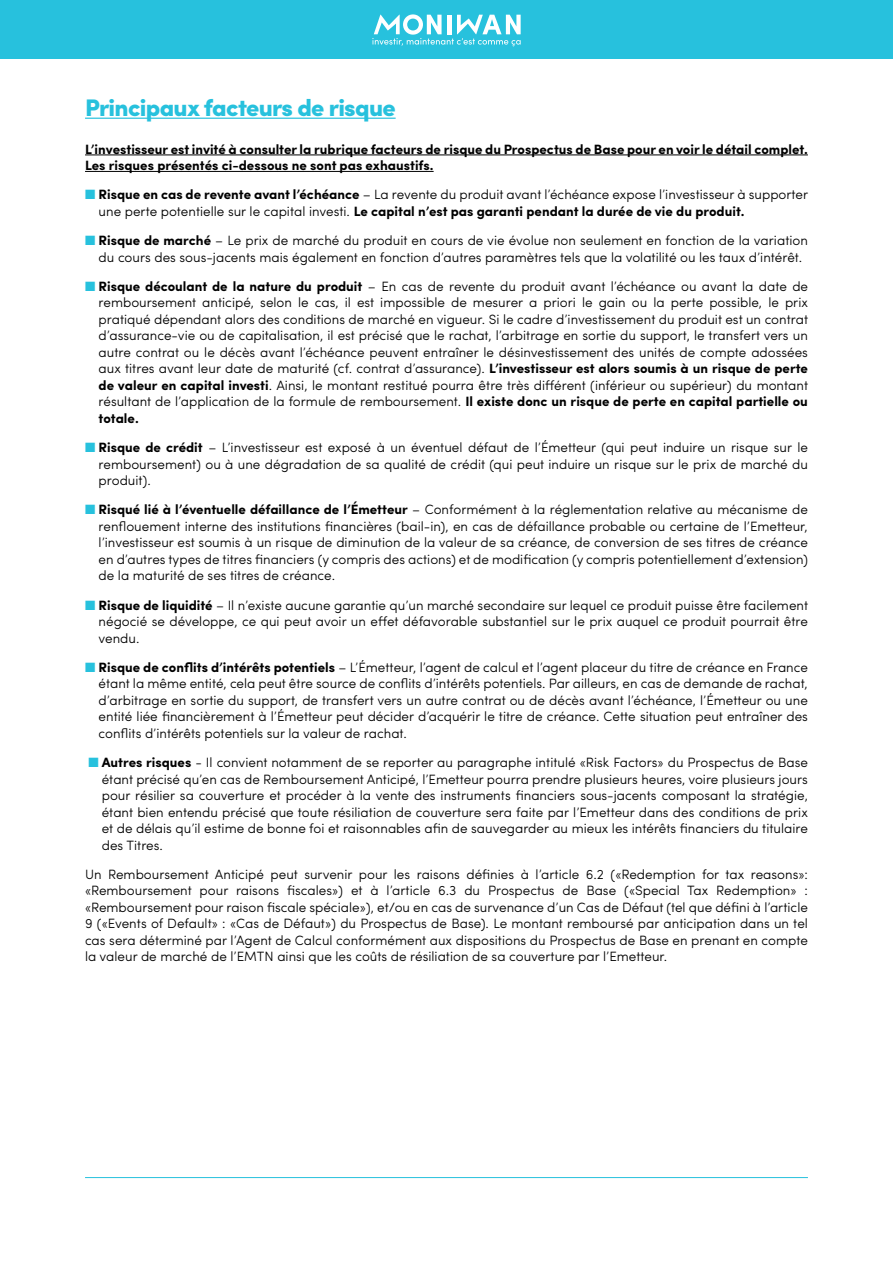
<style>
.page{position:relative;width:893px;height:1263px;background:#fff}
.page>*{position:absolute;margin:0;border:0;box-sizing:border-box;transform-origin:0 0}
.t1{font:900 24px "Sofia Pro";letter-spacing:-.03em;color:#27c1dd}
.t2{font:300 13.5px/16.5px "Sofia Pro";color:#000;text-align:justify}
.t3{font:700 13.5px/16.5px "Sofia Pro";color:#000}
.s1{color:#27c1dd}
.s2{font-weight:700}
</style>
<div class="page">
<hr style="left:85px;top:118px;width:311px;height:1px;background:#27c1dd">
<hr style="left:85px;top:155px;width:723px;height:1px;background:#000">
<hr style="left:85px;top:171px;width:349px;height:1px;background:#000">
<hr style="left:85px;top:1177px;width:723px;height:1px;background:#27c1dd">
<div style="left:0;top:0;width:893px;height:58px;background:#27c1dd"></div>
<svg style="left:372px;top:14px;width:149px;height:32px"></svg>
<h1 class="t1" style="left:85px;top:88px;width:312px">Principaux facteurs de risque</h1>
<p class="t3" style="left:85px;top:140px;width:724px">L’investisseur est invité à consulter la rubrique facteurs de risque du Prospectus de Base pour en voir le détail complet.<br>Les risques présentés ci-dessous ne sont pas exhaustifs.</p>
<p class="t2" style="left:99px;top:185px;width:711px;text-indent:-14px"><span class="s1">■</span> <span class="s2">Risque en cas de revente avant l’échéance</span> – La revente du produit avant l’échéance expose l’investisseur à supporter une perte potentielle sur le capital investi. <span class="s2">Le capital n’est pas garanti pendant la durée de vie du produit.</span></p>
<p class="t2" style="left:85px;top:231px;width:724px;text-align:center"><span class="s1">■</span> <span class="s2">Risque de marché</span> – Le prix de marché du produit en cours de vie évolue non seulement en fonction de la variation du cours des sous-jacents mais également en fonction d’autres paramètres tels que la volatilité ou les taux d’intérêt.</p>
<p class="t2" style="left:99px;top:277px;width:711px;text-indent:-14px"><span class="s1">■</span> <span class="s2">Risque découlant de la nature du produit</span> – En cas de revente du produit avant l’échéance ou avant la date de remboursement anticipé, selon le cas, il est impossible de mesurer a priori le gain ou la perte possible, le prix pratiqué dépendant alors des conditions de marché en vigueur. Si le cadre d’investissement du produit est un contrat d’assurance-vie ou de capitalisation, il est précisé que le rachat, l’arbitrage en sortie du support, le transfert vers un autre contrat ou le décès avant l’échéance peuvent entraîner le désinvestissement des unités de compte adossées aux titres avant leur date de maturité (cf. contrat d’assurance). <span class="s2">L’investisseur est alors soumis à un risque de perte de valeur en capital investi</span>. Ainsi, le montant restitué pourra être très différent (inférieur ou supérieur) du montant résultant de l’application de la formule de remboursement. <span class="s2">Il existe donc un risque de perte en capital partielle ou totale.</span></p>
<p class="t2" style="left:99px;top:438px;width:711px;text-indent:-14px"><span class="s1">■</span> <span class="s2">Risque de crédit</span> – L’investisseur est exposé à un éventuel défaut de l’Émetteur (qui peut induire un risque sur le remboursement) ou à une dégradation de sa qualité de crédit (qui peut induire un risque sur le prix de marché du produit).</p>
<p class="t2" style="left:99px;top:500px;width:711px;text-indent:-14px"><span class="s1">■</span> <span class="s2">Risqué lié à l’éventuelle défaillance de l’Émetteur</span> – Conformément à la réglementation relative au mécanisme de renflouement interne des institutions financières (bail-in), en cas de défaillance probable ou certaine de l’Emetteur, l’investisseur est soumis à un risque de diminution de la valeur de sa créance, de conversion de ses titres de créance en d’autres types de titres financiers (y compris des actions) et de modification (y compris potentiellement d’extension) de la maturité de ses titres de créance.</p>
<p class="t2" style="left:99px;top:596px;width:711px;text-indent:-14px"><span class="s1">■</span> <span class="s2">Risque de liquidité</span> – Il n’existe aucune garantie qu’un marché secondaire sur lequel ce produit puisse être facilement négocié se développe, ce qui peut avoir un effet défavorable substantiel sur le prix auquel ce produit pourrait être vendu.</p>
<p class="t2" style="left:99px;top:658px;width:711px;text-indent:-14px"><span class="s1">■</span> <span class="s2">Risque de conflits d’intérêts potentiels</span> – L’Émetteur, l’agent de calcul et l’agent placeur du titre de créance en France étant la même entité, cela peut être source de conflits d’intérêts potentiels. Par ailleurs, en cas de demande de rachat, d’arbitrage en sortie du support, de transfert vers un autre contrat ou de décès avant l’échéance, l’Émetteur ou une entité liée financièrement à l’Émetteur peut décider d’acquérir le titre de créance. Cette situation peut entraîner des conflits d’intérêts potentiels sur la valeur de rachat.</p>
<p class="t2" style="left:102px;top:753px;width:708px;text-indent:-13px"><span class="s1">■</span> <span class="s2">Autres risques</span> - Il convient notamment de se reporter au paragraphe intitulé «Risk Factors» du Prospectus de Base étant précisé qu’en cas de Remboursement Anticipé, l’Emetteur pourra prendre plusieurs heures, voire plusieurs jours pour résilier sa couverture et procéder à la vente des instruments financiers sous-jacents composant la stratégie, étant bien entendu précisé que toute résiliation de couverture sera faite par l’Emetteur dans des conditions de prix et de délais qu’il estime de bonne foi et raisonnables afin de sauvegarder au mieux les intérêts financiers du titulaire des Titres.</p>
<p class="t2" style="left:85px;top:865px;width:724px">Un Remboursement Anticipé peut survenir pour les raisons définies à l’article 6.2 («Redemption for tax reasons»: «Remboursement pour raisons fiscales») et à l’article 6.3 du Prospectus de Base («Special Tax Redemption» : «Remboursement pour raison fiscale spéciale»), et/ou en cas de survenance d’un Cas de Défaut (tel que défini à l’article 9 («Events of Default» : «Cas de Défaut») du Prospectus de Base). Le montant remboursé par anticipation dans un tel cas sera déterminé par l’Agent de Calcul conformément aux dispositions du Prospectus de Base en prenant en compte la valeur de marché de l’EMTN ainsi que les coûts de résiliation de sa couverture par l’Emetteur.</p>
</div>
